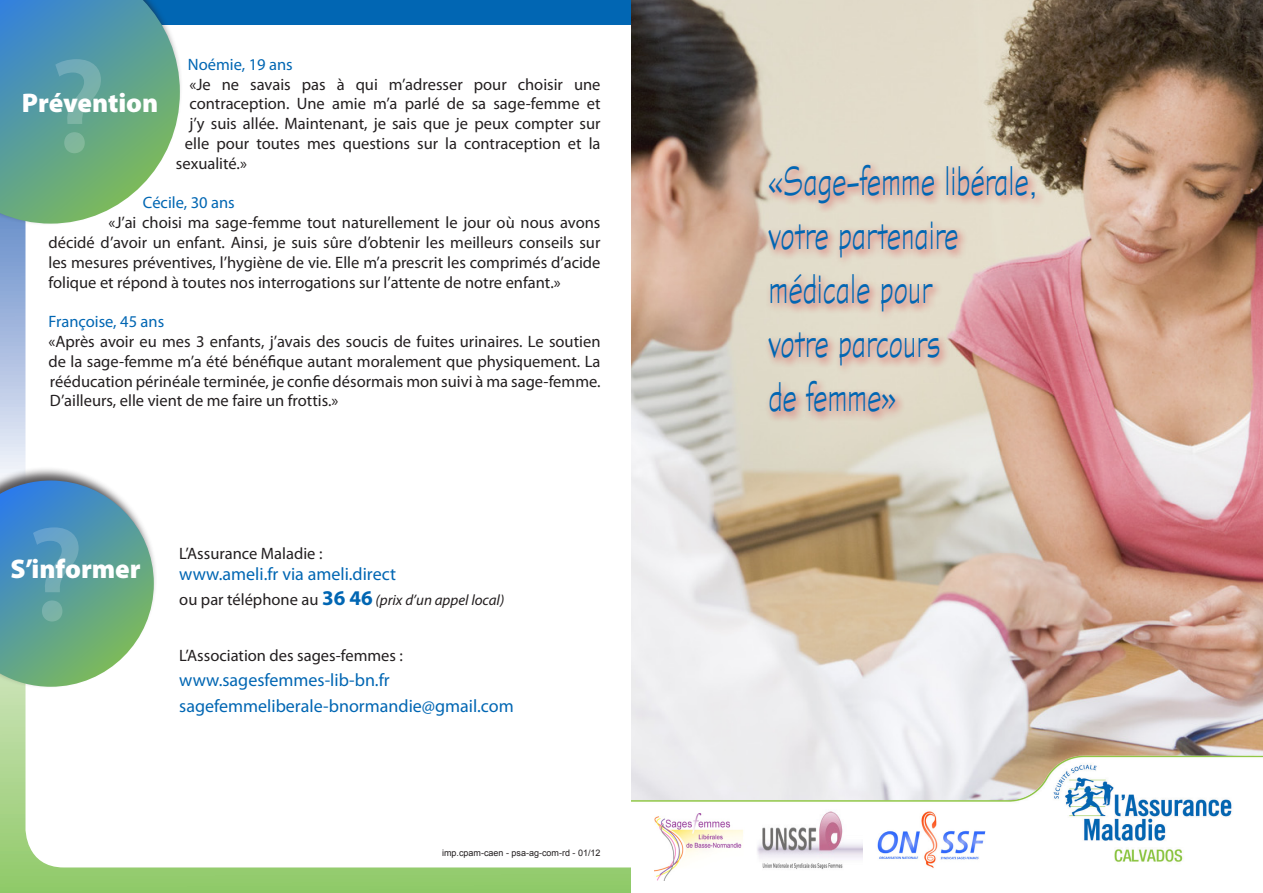
<style>
.page{position:relative;width:1263px;height:893px;background:#fff}
.page>*{position:absolute;margin:0;border:0;box-sizing:border-box;transform-origin:0 0}
.t1{font:600 135px "Myriad Pro";color:#fff}
.t2{font:45px/54px "Graphite Light Narrow";color:#0166b3}
.t3{font:900 27px "Myriad Pro";color:#fff}
.t4{font:18px/25.2px "Myriad Pro";color:#0166b3}
.t5{font:16.5px/19.8px "Myriad Pro";color:#231f20;text-align:justify}
.t6{font:16.5px "Myriad Pro";color:#0166b3}
.t7{font:italic 15px "Myriad Pro";color:#231f20}
.t8{font:9px "Arial";color:#231f20}
.s1{font-style:normal;font-size:16.5px}
.s2{font-weight:700;font-style:normal;font-size:21px;color:#0166b3}
</style>
<div class="page">
<svg style="left:0;top:0;width:631px;height:893px;background:#71ad99"></svg>
<div style="left:26px;top:25px;width:1211px;height:842px;background:#fff;border-radius:38px"></div>
<img style="left:631px;top:0;width:632px;height:753px">
<div style="left:764px;top:161px;width:281px;height:261px;background:#d1232a;opacity:.75"></div>
<img style="left:631px;top:753px;width:632px;height:128px">
<div style="left:0;top:466px;width:157px;height:223px;background:#231f20;opacity:.75"></div>
<svg style="left:0;top:480px;width:154px;height:207px;background:#6ca8a8"></svg>
<img style="left:654px;top:814px;width:94px;height:66px">
<img style="left:757px;top:809px;width:106px;height:68px">
<div style="left:0;top:0;width:184px;height:226px;background:#231f20;opacity:.75"></div>
<svg style="left:0;top:0;width:180px;height:224px;background:#68a79e"></svg>
<img style="left:867px;top:806px;width:121px;height:65px">
<p class="t6" style="left:188px;top:54px;width:106px">Noémie, 19 ans</p>
<p class="t5" style="left:189px;top:74px;width:413px">«Je ne savais pas à qui m’adresser pour choisir une</p>
<p class="t5" style="left:189px;top:94px;width:413px">contraception. Une amie m’a parlé de sa sage-femme et</p>
<p class="t5" style="left:189px;top:113px;width:413px">j’y suis allée. Maintenant, je sais que je peux compter sur</p>
<p class="t5" style="left:185px;top:133px;width:417px">elle pour toutes mes questions sur la contraception et la</p>
<p class="t5" style="left:176px;top:153px;width:72px">sexualité.»</p>
<p class="t6" style="left:143px;top:193px;width:93px">Cécile, 30 ans</p>
<p class="t5" style="left:48px;top:212px;width:554px;text-indent:60px">«J’ai choisi ma sage-femme tout naturellement le jour où nous avons décidé d’avoir un enfant. Ainsi, je suis sûre d’obtenir les meilleurs conseils sur les mesures préventives, l’hygiène de vie. Elle m’a prescrit les comprimés d’acide folique et répond à toutes nos interrogations sur l’attente de notre enfant.»</p>
<p class="t6" style="left:48px;top:311px;width:117px">Françoise, 45 ans</p>
<p class="t5" style="left:48px;top:331px;width:554px">«Après avoir eu mes 3 enfants, j’avais des soucis de fuites urinaires. Le soutien de la sage-femme m’a été bénéfique autant moralement que physiquement. La rééducation périnéale terminée, je confie désormais mon suivi à ma sage-femme.<br>D’ailleurs, elle vient de me faire un frottis.»</p>
<h1 class="t1" style="left:49px;top:21px;width:59px">?</h1>
<h3 class="t3" style="left:22px;top:85px;width:138px">Prévention</h3>
<h1 class="t1" style="left:26px;top:489px;width:59px">?</h1>
<h3 class="t3" style="left:11px;top:550px;width:132px">S’informer</h3>
<p class="t5" style="left:179px;top:543px;width:145px">L’Assurance Maladie :</p>
<p class="t4" style="left:179px;top:561px;width:218px">www.ameli.fr via ameli.direct</p>
<p class="t7" style="left:179px;top:591px;width:326px"><span class="s1">ou par téléphone au</span> <span class="s2">36 46</span> (prix d’un appel local)</p>
<p class="t5" style="left:179px;top:645px;width:225px">L’Association des sages-femmes :</p>
<p class="t4" style="left:179px;top:667px;width:336px">www.sagesfemmes-lib-bn.fr sagefemmeliberale-bnormandie@gmail.com</p>
<p class="t8" style="left:442px;top:847px;width:160px">imp.cpam-caen - psa-ag-com-rd - 01/12</p>
<h2 class="t2" style="left:769px;top:153px;width:271px">«Sage-femme libérale, votre partenaire médicale pour<br>votre parcours<br>de femme»</h2>
</div>
